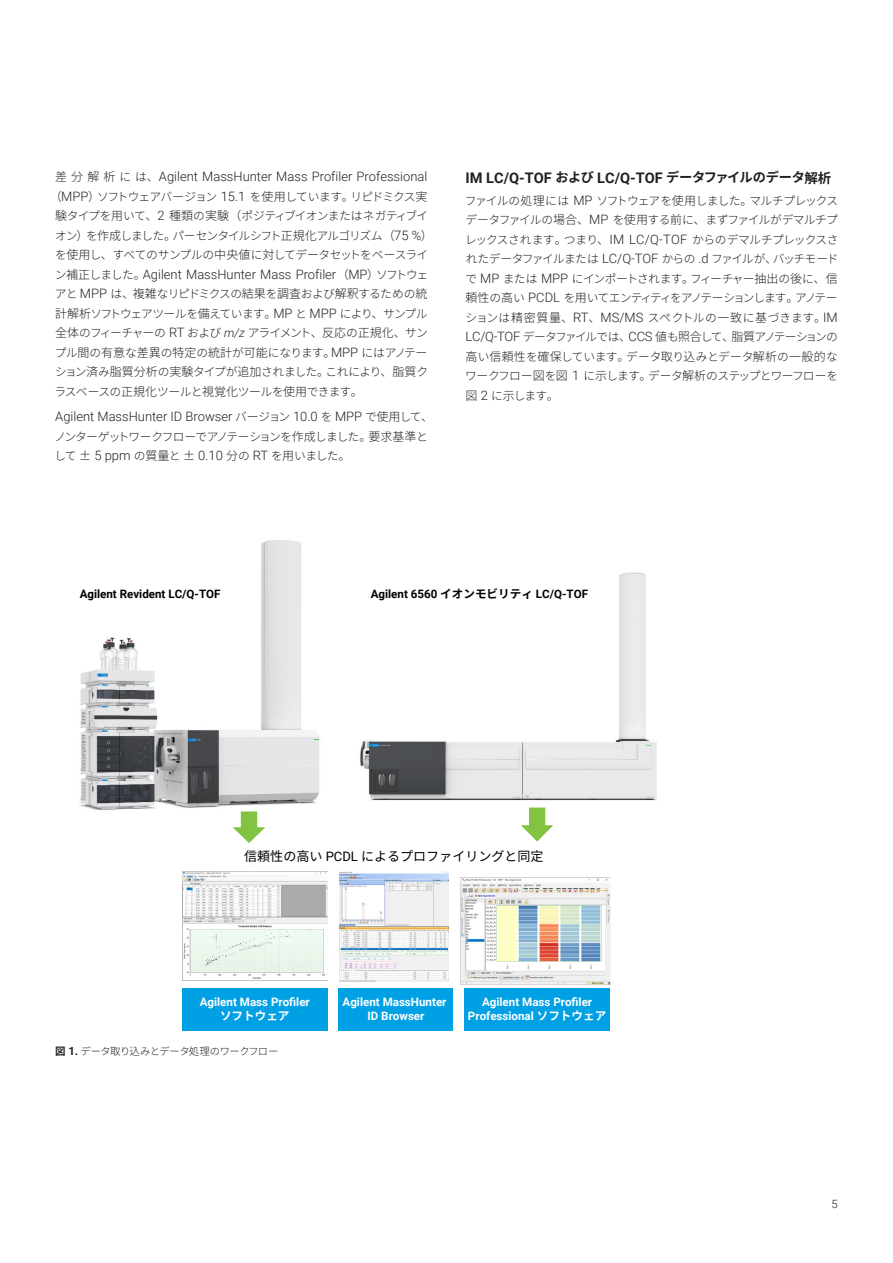
<style>
.page{position:relative;width:893px;height:1263px;background:#fff}
.page>*{position:absolute;margin:0;border:0;box-sizing:border-box;transform-origin:0 0}
.Header_2{font:700 14.55px "Roboto";color:#231f20}
.t1{font:13.05px "Noto Sans CJ Kjp";color:#000}
.Text{font:300 12.9px "Roboto";color:#231f20}
.Text-2{font:300 11.7px/19.5px "Noto Sans CJ Kjp";letter-spacing:-.07em;color:#231f20;text-align:justify}
.t2{font:700 11.55px/14px "Roboto";color:#fff;text-align:center}
.t3{font:700 11.55px "Roboto";color:#000}
.t4{font:300 11.4px "Roboto";color:#231f20}
.t5{font:300 10.35px "Noto Sans CJ Kjp";letter-spacing:-.035em;color:#231f20}
.s1{font-family:"Noto Sans CJ Kjp";font-size:12px}
.s2{font-family:"Noto Sans CJ Kjp";font-size:11.7px}
.s3{font-size:12px}
.s4{font-family:"Roboto";font-size:12.9px}
.s5{font-family:"Roboto";font-style:italic;font-size:12px}
.s6{font-family:"Noto Sans CJ Kjp";font-size:13.2px}
.s7{font-family:"Noto Sans CJ Kjp";font-size:13.5px}
.s8{font-family:"Noto Sans CJ Kjp"}
.s9{font-family:"Roboto"}
.s10{font-weight:700;font-size:10.5px}
.s11{font-family:"Roboto";font-weight:700;font-size:11.4px}
.s12{font-size:10.5px}
</style>
<div class="page">
<img style="left:78px;top:540px;width:242px;height:270px">
<img style="left:360px;top:572px;width:297px;height:229px">
<img style="left:460px;top:877px;width:151px;height:108px">
<img style="left:339px;top:871px;width:110px;height:110px">
<img style="left:182px;top:871px;width:145px;height:110px">
<div style="left:182px;top:988px;width:145px;height:43px;background:#00a1e4"></div>
<div style="left:339px;top:988px;width:114px;height:43px;background:#00a1e4"></div>
<div style="left:464px;top:988px;width:146px;height:43px;background:#00a1e4"></div>
<svg style="left:233px;top:811px;width:32px;height:32px"></svg>
<svg style="left:521px;top:807px;width:32px;height:34px"></svg>
<p class="Text" style="left:55px;top:168px;width:374px"><span class="s1">差分解析</span><span class="s2">には</span><span class="s1">、</span>Agilent MassHunter Mass Profiler Professional</p>
<p class="Text-2" style="left:50px;top:187px;width:385px;text-align:center"><span class="s3">（</span><span class="s4">MPP</span><span class="s3">）</span>ソフトウェアバージョン <span class="s4">15.1</span> を<span class="s3">使用</span>しています<span class="s3">。</span>リピドミクス<span class="s3">実験</span>タイプを<span class="s3">用</span>いて<span class="s3">、</span><span class="s4">2</span> <span class="s3">種類</span>の<span class="s3">実験（</span>ポジティブイオンまたはネガティブイオン<span class="s3">）</span>を<span class="s3">作成</span>しました<span class="s3">。</span>パーセンタイルシフト<span class="s3">正規化</span>アルゴリズム<span class="s3">（</span><span class="s4">75 %</span><span class="s3">）</span>を<span class="s3">使用</span>し<span class="s3">、</span>すべてのサンプルの<span class="s3">中央値</span>に<span class="s3">対</span>してデータセットをベースライ</p>
<p class="Text" style="left:55px;top:265px;width:375px"><span class="s2">ン</span><span class="s1">補正</span><span class="s2">しました</span><span class="s1">。</span>Agilent MassHunter Mass Profiler<span class="s1">（</span>MP<span class="s1">）</span><span class="s2">ソフトウェ</span></p>
<p class="Text-2" style="left:55px;top:285px;width:375px">アと <span class="s4">MPP</span> は<span class="s3">、複雑</span>なリピドミクスの<span class="s3">結果</span>を<span class="s3">調査</span>および<span class="s3">解釈</span>するための<span class="s3">統計解析</span>ソフトウェアツールを<span class="s3">備</span>えています<span class="s3">。</span><span class="s4">MP</span> と <span class="s4">MPP</span> により<span class="s3">、</span>サンプル<span class="s3">全体</span>のフィーチャーの <span class="s4">RT</span> および <span class="s5">m/z</span> アライメント<span class="s3">、反応</span>の<span class="s3">正規化、</span>サンプル<span class="s3">間</span>の<span class="s3">有意</span>な<span class="s3">差異</span>の<span class="s3">特定</span>の<span class="s3">統計</span>が<span class="s3">可能</span>になります<span class="s3">。</span><span class="s4">MPP</span> にはアノテーション<span class="s3">済</span>み<span class="s3">脂質分析</span>の<span class="s3">実験</span>タイプが<span class="s3">追加</span>されました<span class="s3">。</span>これにより<span class="s3">、脂質</span>クラスベースの<span class="s3">正規化</span>ツールと<span class="s3">視覚化</span>ツールを<span class="s3">使用</span>できます<span class="s3">。</span></p>
<p class="Text" style="left:55px;top:408px;width:379px">Agilent MassHunter ID Browser <span class="s2">バージョン</span> 10.0 <span class="s2">を</span> MPP <span class="s2">で</span><span class="s1">使用</span><span class="s2">して</span><span class="s1">、</span></p>
<p class="Text-2" style="left:54px;top:427px;width:375px">ノンターゲットワークフローでアノテーションを<span class="s3">作成</span>しました<span class="s3">。要求基準</span>として <span class="s3">±</span> <span class="s4">5 ppm</span> の<span class="s3">質量</span>と <span class="s3">±</span> <span class="s4">0.10</span> <span class="s3">分</span>の <span class="s4">RT</span> を<span class="s3">用</span>いました<span class="s3">。</span></p>
<p class="Header_2" style="left:466px;top:167px;width:367px">IM LC/Q-TOF <span class="s6">および</span> LC/Q-TOF <span class="s6">データファイルのデータ</span><span class="s7">解析</span></p>
<p class="Text-2" style="left:465px;top:191px;width:375px">ファイルの<span class="s3">処理</span>には <span class="s4">MP</span> ソフトウェアを<span class="s3">使用</span>しました<span class="s3">。</span>マルチプレックスデータファイルの<span class="s3">場合、</span><span class="s4">MP</span> を<span class="s3">使用</span>する<span class="s3">前</span>に<span class="s3">、</span>まずファイルがデマルチプレックスされます<span class="s3">。</span>つまり<span class="s3">、</span><span class="s4">IM LC/Q-TOF</span> からのデマルチプレックスされたデータファイルまたは <span class="s4">LC/Q-TOF</span> からの <span class="s4">.d</span> ファイルが<span class="s3">、</span>バッチモードで <span class="s4">MP</span> または <span class="s4">MPP</span> にインポートされます<span class="s3">。</span>フィーチャー<span class="s3">抽出</span>の<span class="s3">後</span>に<span class="s3">、信頼性</span>の<span class="s3">高</span>い <span class="s4">PCDL</span> を<span class="s3">用</span>いてエンティティをアノテーションします<span class="s3">。</span>アノテーションは<span class="s3">精密質量、</span><span class="s4">RT</span><span class="s3">、</span><span class="s4">MS/MS</span> スペクトルの<span class="s3">一致</span>に<span class="s3">基</span>づきます<span class="s3">。</span><span class="s4">IM LC/Q-TOF</span> データファイルでは<span class="s3">、</span><span class="s4">CCS</span> <span class="s3">値</span>も<span class="s3">照合</span>して<span class="s3">、脂質</span>アノテーションの<span class="s3">高</span>い<span class="s3">信頼性</span>を<span class="s3">確保</span>しています<span class="s3">。</span>データ<span class="s3">取</span>り<span class="s3">込</span>みとデータ<span class="s3">解析</span>の<span class="s3">一般的</span>なワークフロー<span class="s3">図</span>を<span class="s3">図</span> <span class="s4">1</span> に<span class="s3">示</span>します<span class="s3">。</span>データ<span class="s3">解析</span>のステップとワーフローを<span class="s3">図</span> <span class="s4">2</span> に<span class="s3">示</span>します<span class="s3">。</span></p>
<p class="t3" style="left:80px;top:586px;width:142px">Agilent Revident LC/Q-TOF</p>
<p class="t3" style="left:371px;top:586px;width:219px">Agilent 6560 <span class="s8">イオンモビリティ</span> LC/Q-TOF</p>
<p class="t1" style="left:244px;top:849px;width:301px">信頼性の高い <span class="s9">PCDL</span> によるプロファイリングと同定</p>
<p class="t2" style="left:200px;top:995px;width:112px">Agilent Mass Profiler<span class="s8">ソフトウェア</span></p>
<p class="t2" style="left:343px;top:995px;width:105px">Agilent MassHunter<br>ID Browser</p>
<p class="t2" style="left:468px;top:995px;width:140px">Agilent Mass Profiler<br>Professional <span class="s8">ソフトウェア</span></p>
<p class="t5" style="left:55px;top:1045px;width:225px"><span class="s10">図</span> <span class="s11">1.</span> データ<span class="s12">取</span>り<span class="s12">込</span>みとデータ<span class="s12">処理</span>のワークフロー</p>
<p class="t4" style="left:831px;top:1196px;width:8px">5</p>
</div>
